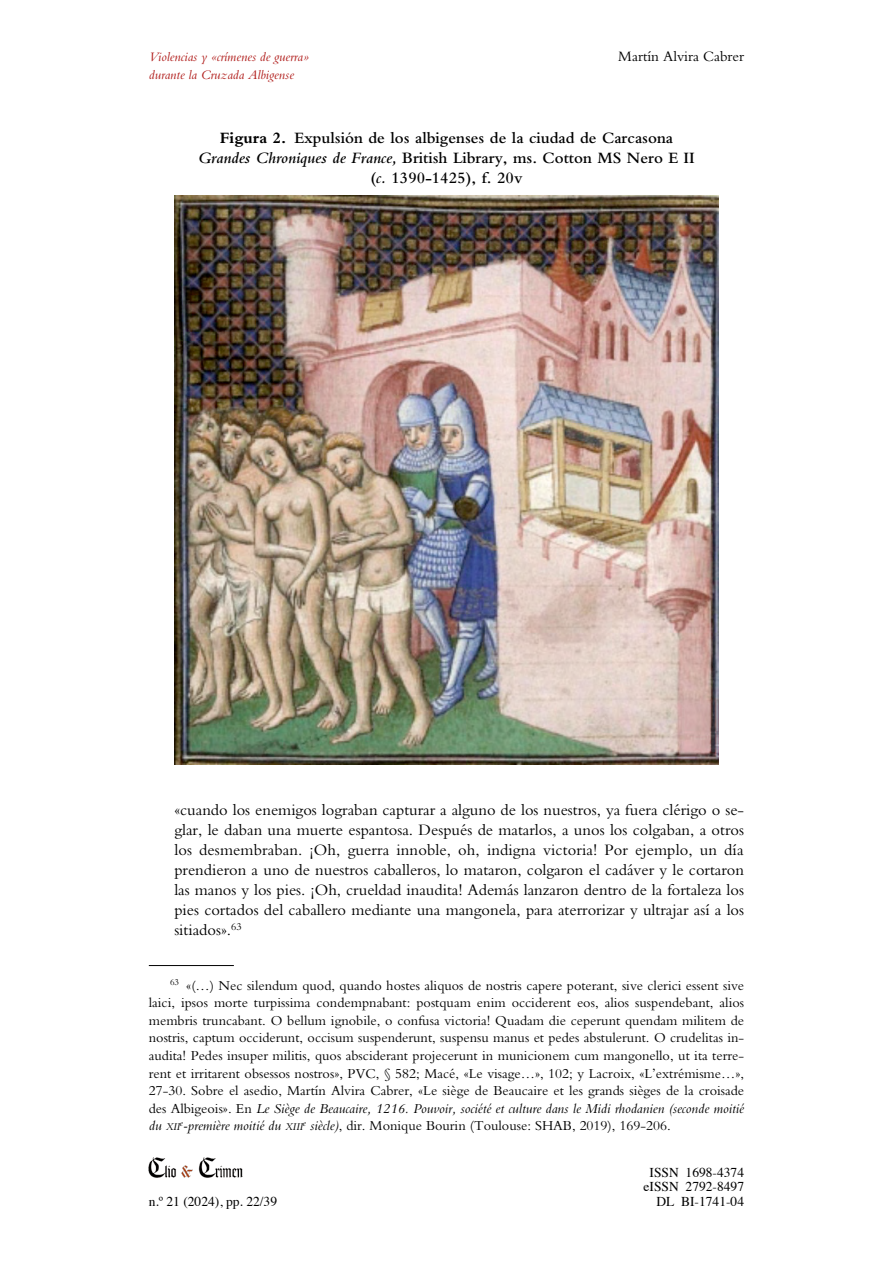
<style>
.page{position:relative;width:893px;height:1263px;background:#fff}
.page>*{position:absolute;margin:0;border:0;box-sizing:border-box;transform-origin:0 0}
.t1{font:16.5px/20px "Bembo Std";color:#000;text-align:justify}
.t2{font:600 16.5px/20px "Bembo Std";color:#000;text-align:center}
.t3{font:15px "Bembo Std";color:#000}
.t4{font:14.25px/17.5px "Bembo Std";color:#000;text-align:justify}
.t5{font:13.5px/14.2px "Times";color:#000;text-align:center}
.t6{font:italic 13.5px "Bembo Std";color:#af1917}
.s1{font-weight:700}
.s2{font-style:italic}
.s3{font-style:italic;font-size:10.65px}
</style>
<div class="page">
<img style="left:149px;top:1157px;width:93px;height:21px">
<img style="left:174px;top:195px;width:545px;height:570px">
<hr style="left:149px;top:965px;width:85px;height:1px;background:#000">
<p class="t6" style="left:149px;top:49px;width:162px">Violencias y «crímenes de guerra»</p>
<p class="t3" style="left:618px;top:48px;width:127px">Martín Alvira Cabrer</p>
<p class="t6" style="left:149px;top:67px;width:147px">durante la Cruzada Albigense</p>
<p class="t2" style="left:198px;top:128px;width:498px"><span class="s1">Figura 2.</span> Expulsión de los albigenses de la ciudad de Carcasona<br><span class="s2">Grandes Chroniques de France,</span> British Library, ms. Cotton MS Nero E II (<span class="s2">c.</span> 1390-1425), f. 20v</p>
<p class="t1" style="left:174px;top:799px;width:571px">«cuando los enemigos lograban capturar a alguno de los nuestros, ya fuera clérigo o se&shy;glar, le daban una muerte espantosa. Después de matarlos, a unos los colgaban, a otros los desmembraban. ¡Oh, guerra innoble, oh, indigna victoria! Por ejemplo, un día prendieron a uno de nuestros caballeros, lo mataron, colgaron el cadáver y le cortaron las manos y los pies. ¡Oh, crueldad inaudita! Además lanzaron dentro de la fortaleza los pies cortados del caballero mediante una mangonela, para aterrorizar y ultrajar así a los sitiados».<sup>63</sup></p>
<p class="t4" style="left:149px;top:976px;width:597px;text-indent:21px"><sup>63</sup> «(…) Nec silendum quod, quando hostes aliquos de nostris capere poterant, sive clerici essent sive laici, ipsos morte turpissima condempnabant: postquam enim occiderent eos, alios suspendebant, alios membris truncabant. O bellum ignobile, o confusa victoria! Quadam die ceperunt quendam militem de nostris, captum occiderunt, occisum suspenderunt, suspensu manus et pedes abstulerunt. O crudelitas in&shy;audita! Pedes insuper militis, quos absciderant projecerunt in municionem cum mangonello, ut ita terre&shy;rent et irritarent obsessos nostros», PVC, § 582; Macé, «Le visage…», 102; y Lacroix, «L’extrémisme…», 27-30. Sobre el asedio, Martín Alvira Cabrer, «Le siège de Beaucaire et les grands sièges de la croisade des Albigeois». En <span class="s2">Le Siège de Beaucaire, 1216. Pouvoir, société et culture dans le Midi rhodanien (seconde moitié du</span> <span class="s3">xii</span><sup>e</sup><span class="s2">-première moitié du</span> <span class="s3">xiii</span><sup>e</sup> <span class="s2">siècle)</span>, dir. Monique Bourin (Toulouse: SHAB, 2019), 169-206.</p>
<p class="t5" style="left:644px;top:1164px;width:102px">ISSN 1698-4374 eISSN 2792-8497</p>
<p class="t5" style="left:149px;top:1193px;width:130px">n.º 21 (2024), pp. 22/39</p>
<p class="t5" style="left:656px;top:1193px;width:89px">DL BI-1741-04</p>
</div>
